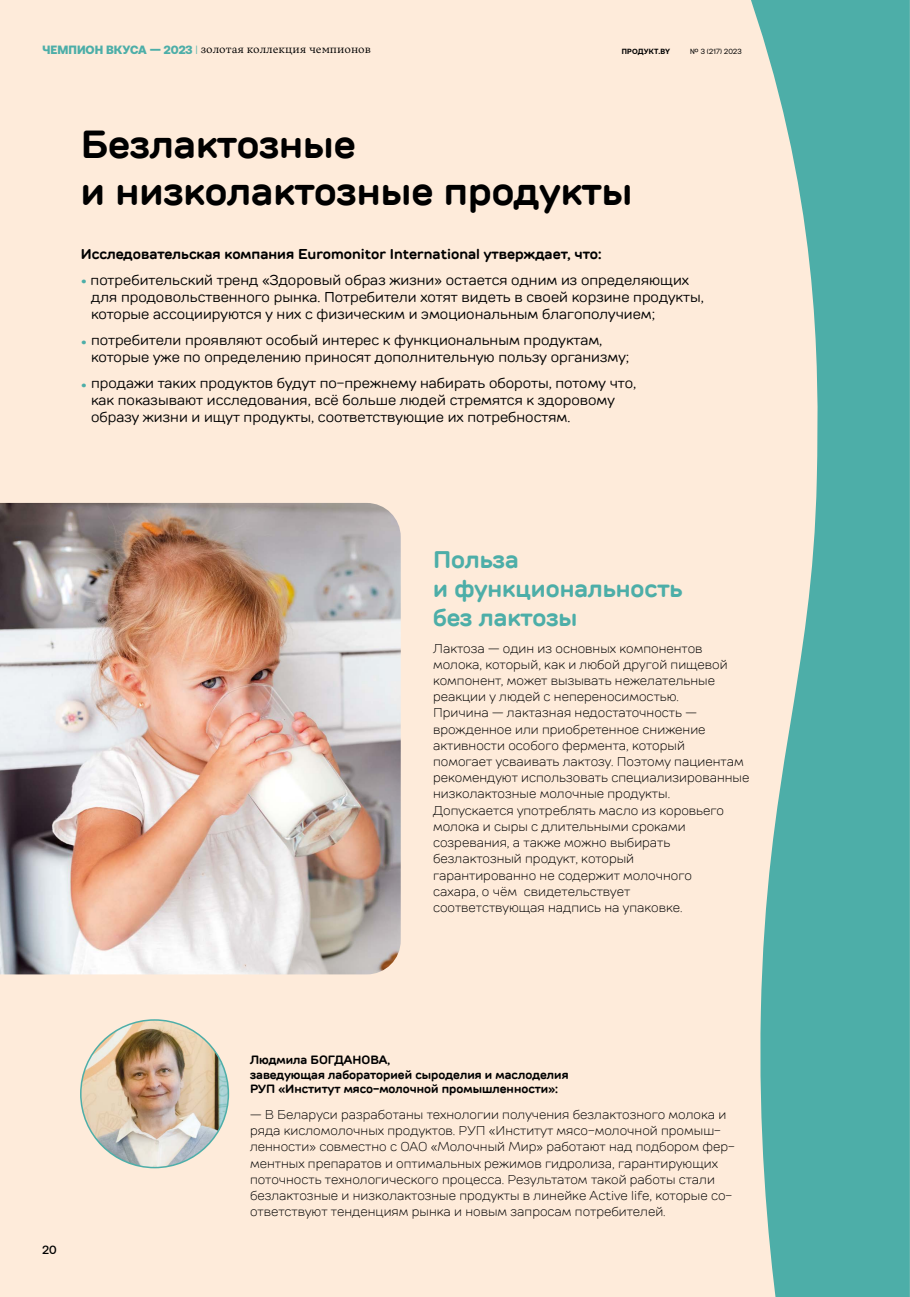
<style>
.page{position:relative;width:910px;height:1297px;background:#feebda}
.page>*{position:absolute;margin:0;border:0;box-sizing:border-box;transform-origin:0 0}
.t1{font:700 39px/46.8px "TT Rounds";color:#000}
.t2{font:700 24px/28.8px "TT Rounds";color:#4daea8}
.t3{font:14.25px/17.1px "TT Rounds";color:#000}
.t4{font:700 14.25px "TT Rounds";color:#000}
.t5{font:300 12.75px/16.2px "TT Rounds";color:#000}
.t6{font:700 12px/14.4px "TT Rounds";color:#000}
.t7{font:500 12px "Aeonik Pro";color:#000}
.t8{font:300 11.25px "TRY Vesterbro";color:#000}
.t9{font:700 7.5px "Aeonik Pro";letter-spacing:.025em;color:#000}
.t10{font:7.5px "Aeonik Pro";letter-spacing:.03em;color:#000}
.s1{font-family:"Aeonik Pro";font-weight:900;font-size:12px;color:#4daea8}
.s2{font-family:"Aeonik Pro";font-size:12px;color:#4daea8}
.s3{font-weight:900;color:#4daea8}
</style>
<div class="page">
<svg style="left:751px;top:0;width:159px;height:1297px;fill:#4daea8"></svg>
<img style="left:81px;top:1020px;width:147px;height:147px;border-radius:74px">
<img style="left:0;top:503px;width:401px;height:471px">
<p class="t8" style="left:43px;top:41px;width:330px"><span class="s1">ЧЕМПИОН ВКУСА — 2023</span> <span class="s2">|</span> золотая коллекция чемпионов</p>
<p class="t9" style="left:622px;top:47px;width:50px">ПРОДУКТ.BY</p>
<p class="t10" style="left:690px;top:47px;width:53px">№ 3 (217) 2023</p>
<p class="t9" style="left:684px;top:47px;width:50px">ПРОДУКТ.BY</p>
<h1 class="t1" style="left:81px;top:121px;width:553px">Безлактозные<br>и низколактозные продукты</h1>
<p class="t4" style="left:81px;top:244px;width:522px">Исследовательская компания Euromonitor International утверждает, что:</p>
<p class="t3" style="left:91px;top:271px;width:614px;text-indent:-10px"><span class="s3">•</span> потребительский тренд «Здоровый образ жизни» остается одним из определяющих для продовольственного рынка. Потребители хотят видеть в своей корзине продукты, которые ассоциируются у них с физическим и эмоциональным благополучием;</p>
<p class="t3" style="left:91px;top:331px;width:540px;text-indent:-10px"><span class="s3">•</span> потребители проявляют особый интерес к функциональным продуктам, которые уже по определению приносят дополнительную пользу организму;</p>
<p class="t3" style="left:91px;top:374px;width:547px;text-indent:-10px"><span class="s3">•</span> продажи таких продуктов будут по-прежнему набирать обороты, потому что, как показывают исследования, всё больше людей стремятся к здоровому образу жизни и ищут продукты, соответствующие их потребностям.</p>
<h2 class="t2" style="left:433px;top:545px;width:251px">Польза<br>и функциональность без лактозы</h2>
<p class="t5" style="left:433px;top:640px;width:318px">Лактоза — один из основных компонентов молока, который, как и любой другой пищевой компонент, может вызывать нежелательные реакции у людей с непереносимостью.<br>Причина — лактазная недостаточность — врожденное или приобретенное снижение активности особого фермента, который<br>помогает усваивать лактозу. Поэтому пациентам рекомендуют использовать специализированные низколактозные молочные продукты.<br>Допускается употреблять масло из коровьего молока и сыры с длительными сроками созревания, а также можно выбирать безлактозный продукт, который<br>гарантированно не содержит молочного<br>сахара, о чём свидетельствует<br>соответствующая надпись на упаковке.</p>
<p class="t6" style="left:250px;top:1053px;width:320px">Людмила БОГДАНОВА,<br>заведующая лабораторией сыроделия и маслоделия<br>РУП «Институт мясо-молочной промышленности»:</p>
<p class="t7" style="left:43px;top:1243px;width:16px">20</p>
<p class="t5" style="left:250px;top:1106px;width:486px">— В Беларуси разработаны технологии получения безлактозного молока и ряда кисломолочных продуктов. РУП «Институт мясо-молочной промыш&shy;ленности» совместно с ОАО «Молочный Мир» работают над подбором фер&shy;ментных препаратов и оптимальных режимов гидролиза, гарантирующих поточность технологического процесса. Результатом такой работы стали безлактозные и низколактозные продукты в линейке Active life, которые со&shy;ответствуют тенденциям рынка и новым запросам потребителей.</p>
</div>
